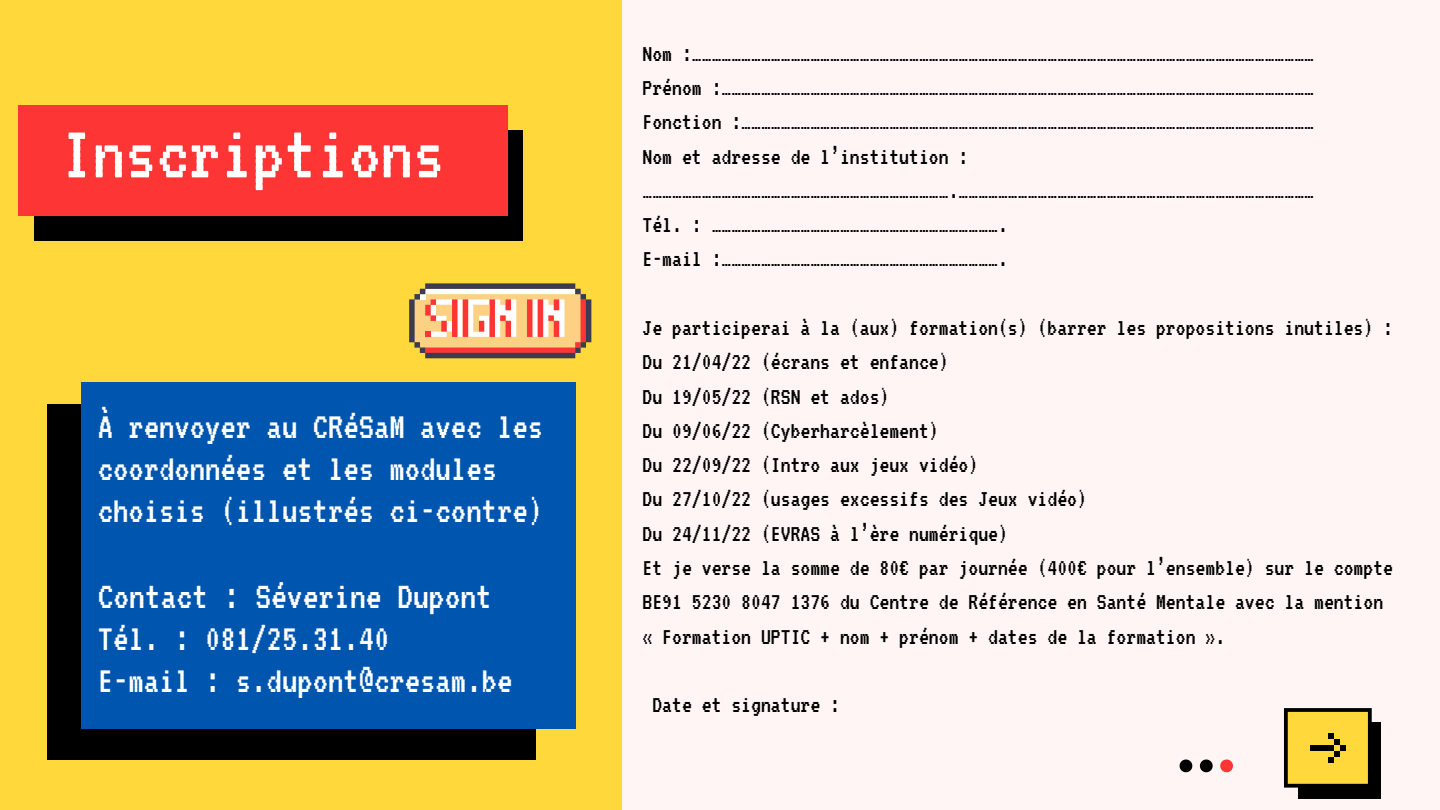
<style>
.page{position:relative;width:1440px;height:810px;background:#fff5f5}
.page>*{position:absolute;margin:0;border:0;box-sizing:border-box;transform-origin:0 0}
.t1{font:80px "VT323";color:#fff}
.t2{font:39.4px "VT323";color:#fff}
.t3{font:38.4px/42px "VT323";color:#fff}
.t4{font:24.7px/34.3px "VT323";color:#000}
</style>
<div class="page">
<div style="left:0;top:0;width:621px;height:810px;background:#ffd93b"></div>
<div style="left:1298px;top:722px;width:83px;height:77px;background:#000"></div>
<svg style="left:1284px;top:708px;width:88px;height:80px;background:#c5a82e"></svg>
<svg style="left:1220px;top:760px;width:13px;height:12px"></svg>
<svg style="left:1200px;top:760px;width:13px;height:12px"></svg>
<svg style="left:1180px;top:760px;width:12px;height:12px"></svg>
<div style="left:34px;top:130px;width:489px;height:111px;background:#000"></div>
<div style="left:19px;top:105px;width:489px;height:111px;background:#fe3535"></div>
<div style="left:48px;top:404px;width:488px;height:356px;background:#000"></div>
<div style="left:81px;top:383px;width:495px;height:346px;background:#0056af"></div>
<svg style="left:409px;top:283px;width:182px;height:75px;background:#dda382"></svg>
<h1 class="t1" style="left:61px;top:94px;width:385px">Inscriptions</h1>
<h3 class="t3" style="left:98px;top:402px;width:447px">À renvoyer au CRéSaM avec les coordonnées et les modules choisis (illustrés ci-contre)</h3>
<h2 class="t2" style="left:98px;top:567px;width:396px">Contact : Séverine Dupont</h2>
<h3 class="t3" style="left:98px;top:613px;width:416px">Tél. : 081/25.31.40 ฀<br>E-mail : s.dupont@cresam.be</h3>
<p class="t4" style="left:643px;top:34px;width:673px">Nom :……………………………………………………………………………………………………………………………………………………………………… Prénom :……………………………………………………………………………………………………………………………………………………………… Fonction :………………………………………………………………………………………………………………………………………………………… Nom et adresse de l’institution :฀ ………………………………………………………………………………….……………………………………………………………………………………………… Tél. : …………………………………………………………………………….<br>E-mail :………………………………………………………………………….</p>
<p class="t4" style="left:643px;top:308px;width:752px">Je participerai à la (aux) formation(s) (barrer les propositions inutiles) :<br>Du 21/04/22 (écrans et enfance)<br>Du 19/05/22 (RSN et ados)<br>Du 09/06/22 (Cyberharcèlement)<br>Du 22/09/22 (Intro aux jeux vidéo)<br>Du 27/10/22 (usages excessifs des Jeux vidéo)<br>Du 24/11/22 (EVRAS à l’ère numérique)<br>Et je verse la somme de 80€ par journée (400€ pour l’ensemble) sur le compte BE91 5230 8047 1376 du Centre de Référence en Santé Mentale avec la mention « Formation UPTIC + nom + prénom + dates de la formation ».</p>
<p class="t4" style="left:652px;top:685px;width:189px">Date et signature :</p>
</div>
